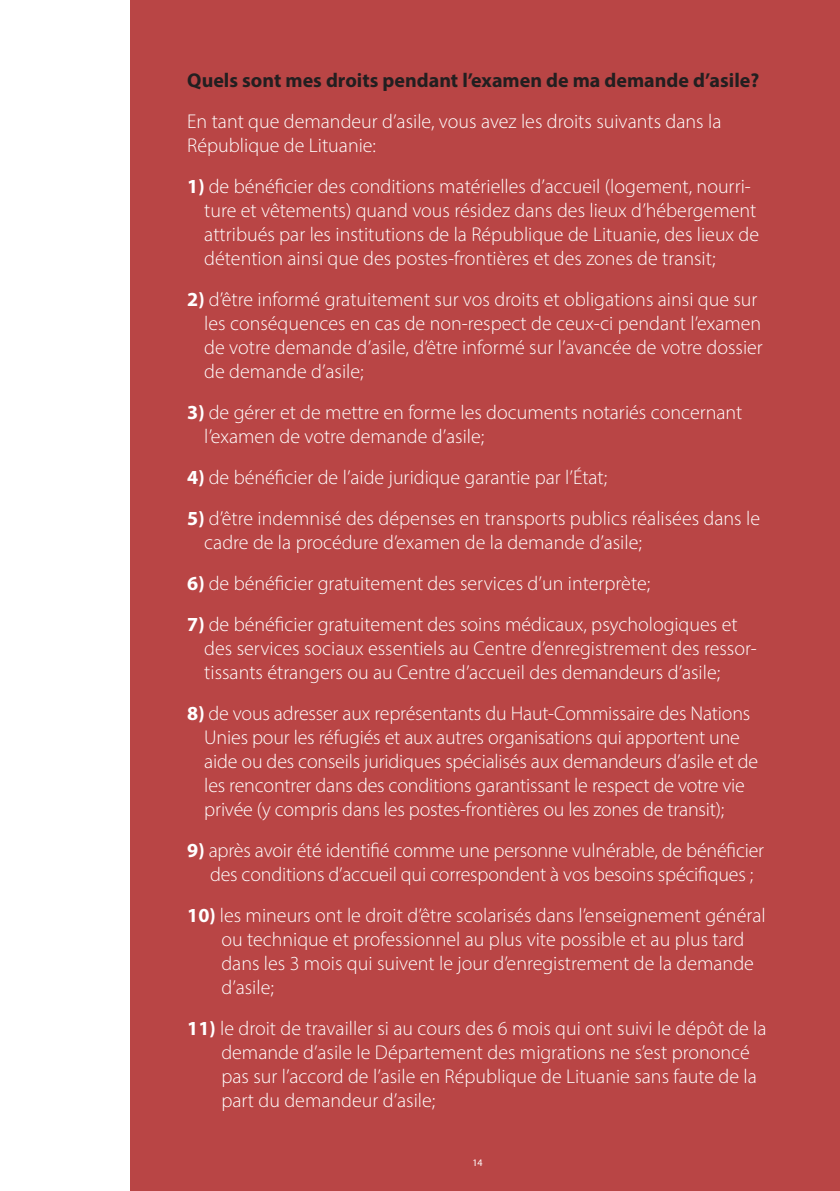
<style>
.page{position:relative;width:840px;height:1191px;background:#fff}
.page>*{position:absolute;margin:0;border:0;box-sizing:border-box;transform-origin:0 0}
.t1{font:300 20px/24px "Myriad Pro";color:#fff}
.t2{font:700 20px "Myriad Pro";color:#231f20}
.t3{font:10px "Myriad Pro";color:#fff}
.s1{font-weight:700}
</style>
<div class="page">
<div style="left:130px;top:0;width:709px;height:1191px;background:#b94545"></div>
<p class="t2" style="left:187px;top:67px;width:573px">Quels sont mes droits pendant l’examen de ma demande d’asile?</p>
<p class="t1" style="left:187px;top:109px;width:535px">En tant que demandeur d’asile, vous avez les droits suivants dans la<br>République de Lituanie:</p>
<p class="t1" style="left:204px;top:174px;width:556px;text-indent:-17px"><span class="s1">1)</span> de bénéficier des conditions matérielles d’accueil (logement, nourri&shy;ture et vêtements) quand vous résidez dans des lieux d’hébergement attribués par les institutions de la République de Lituanie, des lieux de détention ainsi que des postes-frontières et des zones de transit;</p>
<p class="t1" style="left:204px;top:287px;width:559px;text-indent:-17px"><span class="s1">2)</span> d’être informé gratuitement sur vos droits et obligations ainsi que sur les conséquences en cas de non-respect de ceux-ci pendant l’examen de votre demande d’asile, d’être informé sur l’avancée de votre dossier de demande d’asile;</p>
<p class="t1" style="left:204px;top:400px;width:539px;text-indent:-17px"><span class="s1">3)</span> de gérer et de mettre en forme les documents notariés concernant l’examen de votre demande d’asile;</p>
<p class="t1" style="left:187px;top:465px;width:421px"><span class="s1">4)</span> de bénéficier de l’aide juridique garantie par l’État;</p>
<p class="t1" style="left:204px;top:506px;width:557px;text-indent:-17px"><span class="s1">5)</span> d’être indemnisé des dépenses en transports publics réalisées dans le cadre de la procédure d’examen de la demande d’asile;</p>
<p class="t1" style="left:187px;top:571px;width:464px"><span class="s1">6)</span> de bénéficier gratuitement des services d’un interprète;</p>
<p class="t1" style="left:204px;top:612px;width:553px;text-indent:-17px"><span class="s1">7)</span> de bénéficier gratuitement des soins médicaux, psychologiques et des services sociaux essentiels au Centre d’enregistrement des ressor&shy;tissants étrangers ou au Centre d’accueil des demandeurs d’asile;</p>
<p class="t1" style="left:204px;top:701px;width:555px;text-indent:-17px"><span class="s1">8)</span> de vous adresser aux représentants du Haut-Commissaire des Nations Unies pour les réfugiés et aux autres organisations qui apportent une aide ou des conseils juridiques spécialisés aux demandeurs d’asile et de les rencontrer dans des conditions garantissant le respect de votre vie privée (y compris dans les postes-frontières ou les zones de transit);</p>
<p class="t1" style="left:187px;top:838px;width:578px;text-align:center"><span class="s1">9)</span> après avoir été identifié comme une personne vulnérable, de bénéficier des conditions d’accueil qui correspondent à vos besoins spécifiques ;</p>
<p class="t1" style="left:221px;top:903px;width:545px;text-indent:-34px"><span class="s1">10)</span> les mineurs ont le droit d’être scolarisés dans l’enseignement général ou technique et professionnel au plus vite possible et au plus tard dans les 3 mois qui suivent le jour d’enregistrement de la demande d’asile;</p>
<p class="t1" style="left:221px;top:1016px;width:546px;text-indent:-34px"><span class="s1">11)</span> le droit de travailler si au cours des 6 mois qui ont suivi le dépôt de la demande d’asile le Département des migrations ne s’est prononcé pas sur l’accord de l’asile en République de Lituanie sans faute de la part du demandeur d’asile;</p>
<p class="t3" style="left:472px;top:1157px;width:12px">14</p>
</div>
